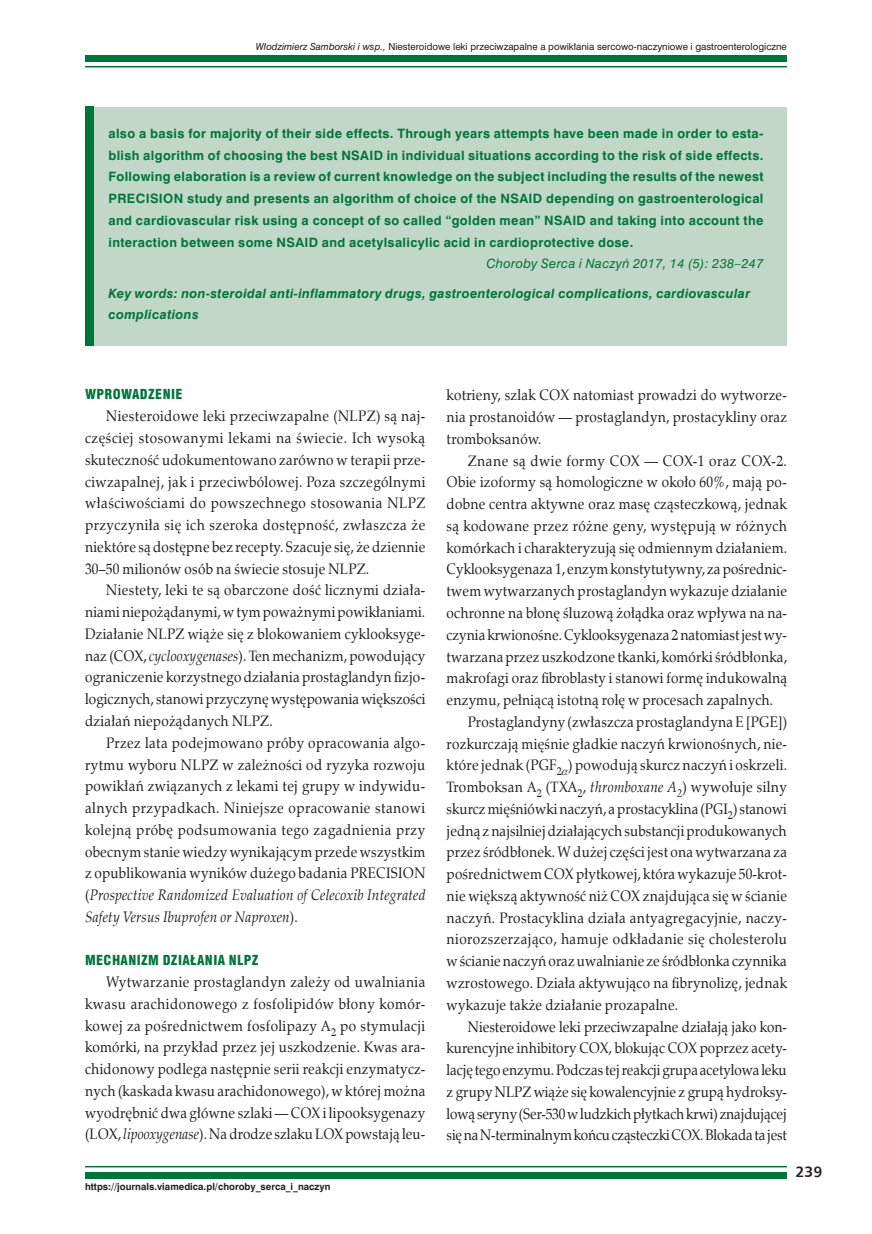
<style>
.page{position:relative;width:872px;height:1234px;background:#fff}
.page>*{position:absolute;margin:0;border:0;box-sizing:border-box;transform-origin:0 0}
.TXT2_-_Tekst_-_nastę{font:15px/21.8px "Zapf Calligr EU";letter-spacing:.02em;color:#231f20;text-align:justify;scale:.9 1}
.t1{font:700 15px "Humnst 777 EU";color:#231f20}
.S_-_Śródtytuł_1{font:13.5px "Swis 721 Blk Cn EU";letter-spacing:.025em;color:#00753a}
._05_-_Streszczenie_b{font:700 12px/21.8px "Swis 721 PL";letter-spacing:.03em;color:#00753a;text-align:justify}
._05_-_Słowa_kluczowe{font:italic 700 12px/21px "Swis 721 PL";letter-spacing:.03em;color:#00753a}
._05_-_Streszczenie_p{font:italic 12px "Swis 721 PL";letter-spacing:.03em;color:#00753a}
.t2{font:9px "Swis 721 PL";color:#231f20}
.t3{font:700 9px "Swis 721 PL";color:#231f20}
.s1{font-style:italic}
</style>
<div class="page">
<div style="left:85px;top:55px;width:702px;height:7px;background:#00753a"></div>
<hr style="left:85px;top:66px;width:702px;height:1px;background:#00753a">
<div style="left:85px;top:1171px;width:702px;height:7px;background:#00753a"></div>
<hr style="left:85px;top:1165px;width:702px;height:2px;background:#00753a">
<div style="left:91px;top:107px;width:696px;height:239px;background:#c1d7c8"></div>
<div style="left:85px;top:106px;width:9px;height:240px;background:#00753a"></div>
<p class="t2" style="left:256px;top:40px;width:532px"><span class="s1">Włodzimierz Samborski i wsp.,</span> Niesteroidowe leki przeciwzapalne a powikłania sercowo-naczyniowe i gastroenterologiczne</p>
<p class="_05_-_Streszczenie_b" style="left:108px;top:122px;width:656px">also a basis for majority of their side effects. Through years attempts have been made in order to esta&shy;blish algorithm of choosing the best NSAID in individual situations according to the risk of side effects.<br>Following elaboration is a review of current knowledge on the subject including the results of the newest PRECISION study and presents an algorithm of choice of the NSAID depending on gastroenterological and cardiovascular risk using a concept of so called “golden mean” NSAID and taking into account the interaction between some NSAID and acetylsalicylic acid in cardioprotective dose.</p>
<p class="_05_-_Streszczenie_p" style="left:486px;top:256px;width:278px">Choroby Serca i Naczyń 2017, 14 (5): 238–247</p>
<p class="_05_-_Słowa_kluczowe" style="left:108px;top:283px;width:643px">Key words: non-steroidal anti-inflammatory drugs, gastroenterological complications, cardiovascular complications</p>
<p class="S_-_Śródtytuł_1" style="left:85px;top:386px;width:99px">WPROWADZENIE</p>
<p class="TXT2_-_Tekst_-_nastę" style="left:85px;top:405px;width:379px;text-indent:21px">Niesteroidowe leki przeciwzapalne (NLPZ) są naj&shy;częściej stosowanymi lekami na świecie. Ich wysoką skuteczność udokumentowano zarówno w terapii prze&shy;ciwzapalnej, jak i przeciwbólowej. Poza szczególnymi właściwościami do powszechnego stosowania NLPZ przyczyniła się ich szeroka dostępność, zwłaszcza że niektóre są dostępne bez recepty. Szacuje się, że dziennie 30–50 milionów osób na świecie stosuje NLPZ.</p>
<p class="TXT2_-_Tekst_-_nastę" style="left:85px;top:579px;width:380px;text-indent:21px">Niestety, leki te są obarczone dość licznymi działa&shy;niami niepożądanymi, w tym poważnymi powikłaniami.<br>Działanie NLPZ wiąże się z blokowaniem cyklooksyge&shy;naz (COX, <span class="s1">cyclooxygenases</span>). Ten mechanizm, powodujący ograniczenie korzystnego działania prostaglandyn fizjo&shy;logicznych, stanowi przyczynę występowania większości działań niepożądanych NLPZ.</p>
<p class="TXT2_-_Tekst_-_nastę" style="left:85px;top:732px;width:380px;text-indent:21px">Przez lata podejmowano próby opracowania algo&shy;rytmu wyboru NLPZ w zależności od ryzyka rozwoju powikłań związanych z lekami tej grupy w indywidu&shy;alnych przypadkach. Niniejsze opracowanie stanowi kolejną próbę podsumowania tego zagadnienia przy obecnym stanie wiedzy wynikającym przede wszystkim z opublikowania wyników dużego badania PRECISION (<span class="s1">Prospective Randomized Evaluation of Celecoxib Integrated Safety Versus Ibuprofen or Naproxen</span>).</p>
<p class="S_-_Śródtytuł_1" style="left:85px;top:951px;width:175px">MECHANIZM DZIAŁANIA NLPZ</p>
<p class="TXT2_-_Tekst_-_nastę" style="left:85px;top:971px;width:380px;text-indent:21px">Wytwarzanie prostaglandyn zależy od uwalniania kwasu arachidonowego z fosfolipidów błony komór&shy;kowej za pośrednictwem fosfolipazy A<sub>2</sub> po stymulacji komórki, na przykład przez jej uszkodzenie. Kwas ara&shy;chidonowy podlega następnie serii reakcji enzymatycz&shy;nych (kaskada kwasu arachidonowego), w której można wyodrębnić dwa główne szlaki — COX i lipooksygenazy (LOX, <span class="s1">lipooxygenase</span>). Na drodze szlaku LOX powstają leu-</p>
<p class="t3" style="left:85px;top:1180px;width:247px">https://journals.viamedica.pl/choroby_serca_i_naczyn</p>
<p class="TXT2_-_Tekst_-_nastę" style="left:446px;top:384px;width:380px">kotrieny, szlak COX natomiast prowadzi do wytworze&shy;nia prostanoidów — prostaglandyn, prostacykliny oraz tromboksanów.</p>
<p class="TXT2_-_Tekst_-_nastę" style="left:446px;top:450px;width:380px;text-indent:21px">Znane są dwie formy COX — COX-1 oraz COX-2.<br>Obie izoformy są homologiczne w około 60%, mają po&shy;dobne centra aktywne oraz masę cząsteczkową, jednak są kodowane przez różne geny, występują w różnych komórkach i charakteryzują się odmiennym działaniem.<br>Cyklooksygenaza 1, enzym konstytutywny, za pośrednic&shy;twem wytwarzanych prostaglandyn wykazuje działanie ochronne na błonę śluzową żołądka oraz wpływa na na&shy;czynia krwionośne. Cyklooksygenaza 2 natomiast jest wy&shy;twarzana przez uszkodzone tkanki, komórki śródbłonka, makrofagi oraz fibroblasty i stanowi formę indukowalną enzymu, pełniącą istotną rolę w procesach zapalnych.</p>
<p class="TXT2_-_Tekst_-_nastę" style="left:446px;top:711px;width:380px;text-indent:21px">Prostaglandyny (zwłaszcza prostaglandyna E [PGE]) rozkurczają mięśnie gładkie naczyń krwionośnych, nie&shy;które jednak (PGF<sub>2</sub> ) powodują skurcz naczyń i oskrzeli.<br>Tromboksan A<sub>2</sub> (TXA<sub>2</sub>, <span class="s1">thromboxane A</span><sub>2</sub>) wywołuje silny skurcz mięśniówki naczyń, a prostacyklina (PGI<sub>2</sub>) stanowi jedną z najsilniej działających substancji produkowanych przez śródbłonek. W dużej części jest ona wytwarzana za pośrednictwem COX płytkowej, która wykazuje 50-krot&shy;nie większą aktywność niż COX znajdująca się w ścianie naczyń. Prostacyklina działa antyagregacyjnie, naczy&shy;niorozszerzająco, hamuje odkładanie się cholesterolu w ścianie naczyń oraz uwalnianie ze śródbłonka czynnika wzrostowego. Działa aktywująco na fibrynolizę, jednak wykazuje także działanie prozapalne.</p>
<p class="TXT2_-_Tekst_-_nastę" style="left:446px;top:1015px;width:380px;text-indent:21px">Niesteroidowe leki przeciwzapalne działają jako kon&shy;kurencyjne inhibitory COX, blokując COX poprzez acety&shy;lację tego enzymu. Podczas tej reakcji grupa acetylowa leku z grupy NLPZ wiąże się kowalencyjnie z grupą hydroksy&shy;lową seryny (Ser-530 w ludzkich płytkach krwi) znajdującej się na N-terminalnym końcu cząsteczki COX. Blokada ta jest</p>
<p class="t1" style="left:795px;top:1162px;width:29px">239</p>
</div>
